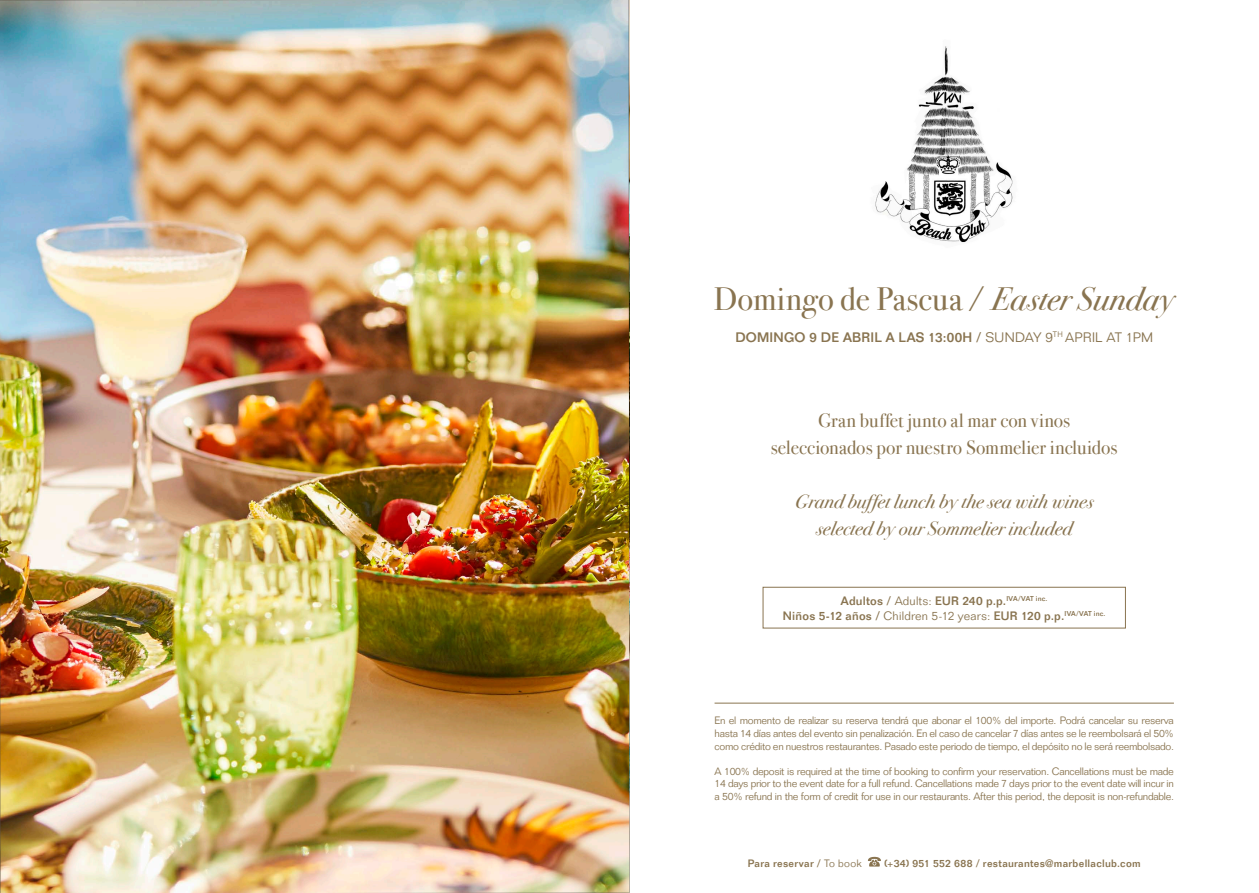
<style>
.page{position:relative;width:1259px;height:893px;background:#fff}
.page>*{position:absolute;margin:0;border:0;box-sizing:border-box;transform-origin:0 0}
.Italic_copy{font:33px "ITC Bodoni 72 Com";letter-spacing:.01em;color:#897450}
.Italic_copy-2{font:19.5px "ITC Bodoni 72 Com";color:#897450}
.Italic_copy-3{font:italic 19.5px "ITC Bodoni 72 Com";letter-spacing:.01em;color:#897450}
.Italic_copy-4{font:500 13.5px "Folio";letter-spacing:.02em;color:#897450}
.Italic_copy-5{font:500 12px "Folio";letter-spacing:.02em;color:#897450}
.t1{font:300 10.5px/12.6px "Folio";letter-spacing:-.025em;color:#897450;text-align:justify}
.t2{font:500 10.5px "Folio";letter-spacing:.03em;color:#897450}
.s1{font-style:italic}
.s2{font-weight:300}
</style>
<div class="page">
<img style="left:0;top:0;width:629px;height:893px">
<svg style="left:868px;top:857px;width:13px;height:10px"></svg>
<img style="left:875px;top:46px;width:138px;height:197px">
<hr style="left:714px;top:703px;width:460px;height:1px;background:#897450">
<div style="left:763px;top:587px;width:362px;height:41px;border:1px solid #897450"></div>
<p class="Italic_copy" style="left:714px;top:280px;width:462px">Domingo de Pascua / <span class="s1">Easter Sunday</span></p>
<p class="Italic_copy-4" style="left:735px;top:329px;width:419px">DOMINGO 9 DE ABRIL A LAS 13:00H / <span class="s2">SUNDAY 9</span><sup>TH</sup> <span class="s2">APRIL AT 1PM</span></p>
<p class="Italic_copy-2" style="left:818px;top:409px;width:254px">Gran buffet junto al mar con vinos</p>
<p class="Italic_copy-2" style="left:771px;top:436px;width:348px">seleccionados por nuestro Sommelier incluidos</p>
<p class="Italic_copy-3" style="left:795px;top:489px;width:300px">Grand buffet lunch by the sea with wines</p>
<p class="Italic_copy-3" style="left:816px;top:516px;width:258px">selected by our Sommelier included</p>
<p class="Italic_copy-5" style="left:841px;top:594px;width:208px">Adultos / <span class="s2">Adults:</span> EUR 240 p.p.<sup>IVA/VAT</sup> <sup>inc.</sup></p>
<p class="Italic_copy-5" style="left:783px;top:608px;width:324px">Niños 5-12 años / <span class="s2">Children 5-12 years:</span> EUR 120 p.p.<sup>IVA/VAT</sup> <sup>inc.</sup></p>
<p class="t1" style="left:714px;top:714px;width:461px">En el momento de realizar su reserva tendrá que abonar el 100% del importe. Podrá cancelar su reserva hasta 14 días antes del evento sin penalización. En el caso de cancelar 7 días antes se le reembolsará el 50% como crédito en nuestros restaurantes. Pasado este periodo de tiempo, el depósito no le será reembolsado.</p>
<p class="t1" style="left:714px;top:765px;width:461px">A 100% deposit is required at the time of booking to confirm your reservation. Cancellations must be made 14 days prior to the event date for a full refund. Cancellations made 7 days prior to the event date will incur in a 50% refund in the form of credit for use in our restaurants. After this period, the deposit is non-refundable.</p>
<p class="t2" style="left:748px;top:856px;width:115px">Para reservar / <span class="s2">To book</span></p>
<p class="t2" style="left:884px;top:856px;width:258px">(+34) 951 552 688 / restaurantes@marbellaclub.com</p>
</div>
